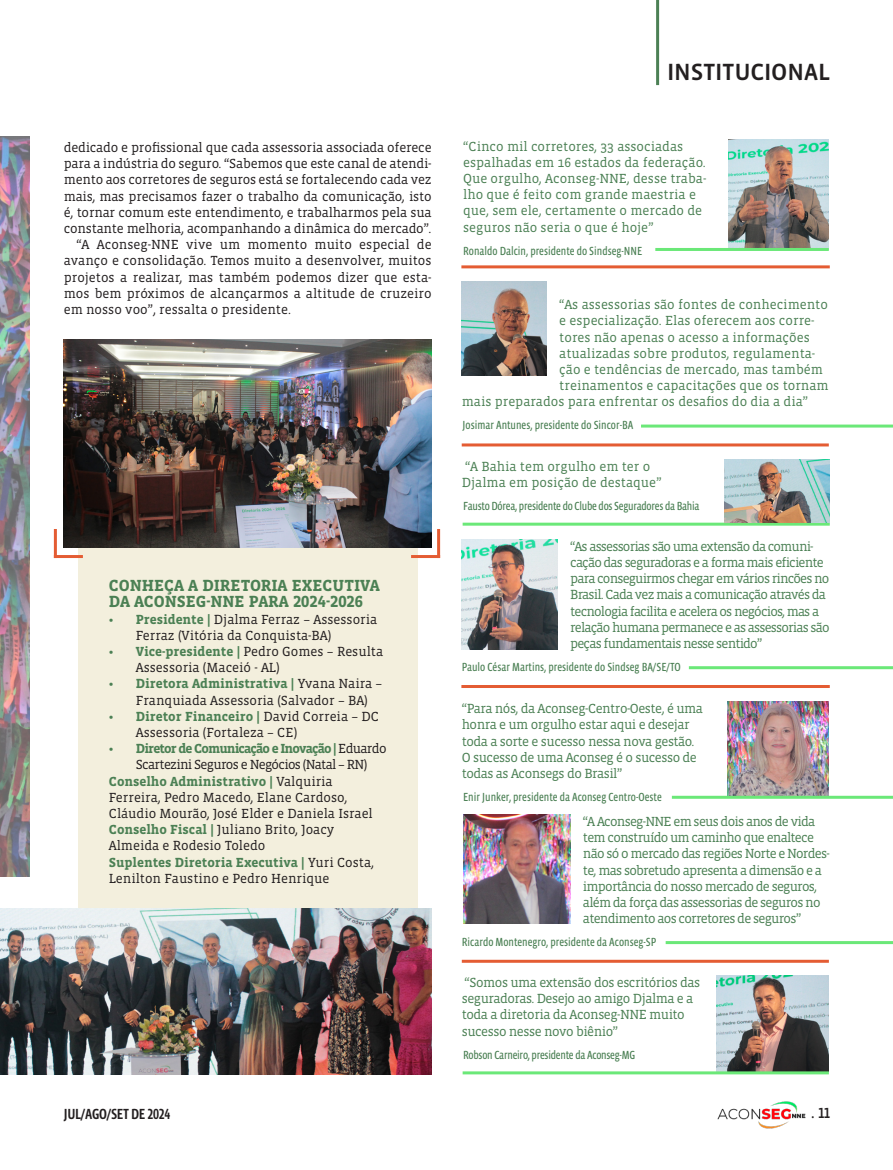
<style>
.page{position:relative;width:893px;height:1170px;background:#fff}
.page>*{position:absolute;margin:0;border:0;box-sizing:border-box;transform-origin:0 0}
.titulo_texto{font:500 24px "Vista Sans OTCE";letter-spacing:-.005em;color:#231f20}
.texto_corrido{font:700 16.5px/16.2px "Vista Slab OTCE";color:#4b8054}
.t1{font:500 15px "Vista Sans Nar OTCE";letter-spacing:-.02em;color:#231f20}
.texto_corrido-2{font:13.5px/16.2px "Vista Slab OTCE";color:#231f20}
.texto_corrido-3{font:13.5px/16.2px "Vista Slab OTCE";color:#4b8054}
.texto_corrido-4{font:13.5px/16.2px "Vista Slab OTCE";letter-spacing:-.035em;color:#4b8054}
.texto_corrido-5{font:13.5px/16.2px "Vista Slab OTCE";letter-spacing:-.06em;color:#4b8054}
.texto_corrido-6{font:13.5px/16.2px "Vista Slab OTCE";letter-spacing:-.055em;color:#4b8054}
.texto_corrido-7{font:13.5px/16.2px "Vista Slab OTCE";letter-spacing:-.05em;color:#231f20;text-align:center}
.texto_corrido-8{font:12px "Vista Sans Nar OTCE";color:#4b8054}
.texto_corrido-9{font:12px "Vista Sans Nar OTCE";letter-spacing:-.02em;color:#4b8054}
.s1{font-weight:700;color:#4b8054}
</style>
<div class="page">
<img style="left:717px;top:1101px;width:89px;height:28px">
<div style="left:78px;top:528px;width:339px;height:479px;background:#f3efdd"></div>
<hr style="left:656px;top:0;width:3px;height:85px;background:#4c8055">
<img style="left:0;top:136px;width:30px;height:740px">
<img style="left:0;top:908px;width:432px;height:166px">
<img style="left:727px;top:701px;width:102px;height:94px">
<hr style="left:672px;top:795px;width:221px;height:3px;background:#6be878">
<img style="left:464px;top:814px;width:106px;height:109px">
<hr style="left:666px;top:941px;width:227px;height:3px;background:#6be878">
<img style="left:462px;top:282px;width:85px;height:93px">
<hr style="left:641px;top:424px;width:252px;height:3px;background:#6be878">
<img style="left:716px;top:975px;width:113px;height:96px">
<hr style="left:463px;top:1071px;width:366px;height:3px;background:#6be878">
<hr style="left:462px;top:959px;width:367px;height:3px;background:#e45c33">
<hr style="left:461px;top:685px;width:369px;height:3px;background:#e45c33">
<img style="left:462px;top:539px;width:95px;height:110px">
<hr style="left:689px;top:666px;width:204px;height:3px;background:#6be878">
<hr style="left:463px;top:522px;width:367px;height:3px;background:#6be878">
<hr style="left:462px;top:443px;width:367px;height:3px;background:#e45c33">
<img style="left:725px;top:459px;width:105px;height:63px">
<hr style="left:461px;top:265px;width:369px;height:3px;background:#e45c33">
<img style="left:729px;top:139px;width:100px;height:109px">
<hr style="left:655px;top:248px;width:174px;height:3px;background:#6be878">
<img style="left:64px;top:340px;width:368px;height:207px">
<hr style="left:437px;top:529px;width:3px;height:29px;background:#e45c33">
<hr style="left:411px;top:555px;width:29px;height:3px;background:#e45c33">
<hr style="left:54px;top:555px;width:29px;height:3px;background:#e45c33">
<hr style="left:54px;top:529px;width:3px;height:29px;background:#e45c33">
<p class="texto_corrido-2" style="left:64px;top:139px;width:369px;text-align:justify">dedicado e profissional que cada assessoria associada oferece para a indústria do seguro. “Sabemos que este canal de atendi&shy;mento aos corretores de seguros está se fortalecendo cada vez mais, mas precisamos fazer o trabalho da comunicação, isto é, tornar comum este entendimento, e trabalharmos pela sua constante melhoria, acompanhando a dinâmica do mercado”.</p>
<p class="texto_corrido-2" style="left:64px;top:236px;width:369px;text-align:justify;text-indent:13px">“A Aconseg-NNE vive um momento muito especial de avanço e consolidação. Temos muito a desenvolver, muitos projetos a realizar, mas também podemos dizer que esta&shy;mos bem próximos de alcançarmos a altitude de cruzeiro em nosso voo”, ressalta o presidente.</p>
<p class="texto_corrido" style="left:109px;top:577px;width:273px">CONHEÇA A DIRETORIA EXECUTIVA<br>DA ACONSEG-NNE PARA 2024-2026</p>
<p class="texto_corrido-2" style="left:136px;top:610px;width:243px;text-indent:-27px"><span class="s1">• Presidente |</span> Djalma Ferraz – Assessoria<br>Ferraz (Vitória da Conquista-BA)</p>
<p class="texto_corrido-2" style="left:136px;top:643px;width:249px;text-indent:-27px"><span class="s1">• Vice-presidente |</span> Pedro Gomes – Resulta<br>Assessoria (Maceió - AL)</p>
<p class="texto_corrido-2" style="left:136px;top:675px;width:248px;text-indent:-27px"><span class="s1">• Diretora Administrativa |</span> Yvana Naira –<br>Franquiada Assessoria (Salvador – BA)</p>
<p class="texto_corrido-2" style="left:136px;top:708px;width:245px;text-indent:-27px"><span class="s1">• Diretor Financeiro |</span> David Correia – DC<br>Assessoria (Fortaleza – CE)</p>
<p class="texto_corrido-7" style="left:109px;top:740px;width:279px"><span class="s1">• Diretor de Comunicação e Inovação |</span> Eduardo<br>Scartezini Seguros e Negócios (Natal – RN)</p>
<p class="texto_corrido-2" style="left:109px;top:772px;width:265px"><span class="s1">Conselho Administrativo |</span> Valquiria<br>Ferreira, Pedro Macedo, Elane Cardoso,<br>Cláudio Mourão, José Elder e Daniela Israel</p>
<p class="texto_corrido-2" style="left:109px;top:821px;width:227px"><span class="s1">Conselho Fiscal |</span> Juliano Brito, Joacy<br>Almeida e Rodesio Toledo</p>
<p class="texto_corrido-2" style="left:109px;top:853px;width:267px"><span class="s1">Suplentes Diretoria Executiva |</span> Yuri Costa,<br>Lenilton Faustino e Pedro Henrique</p>
<p class="titulo_texto" style="left:667px;top:59px;width:164px">INSTITUCIONAL</p>
<p class="texto_corrido-3" style="left:463px;top:138px;width:245px">“Cinco mil corretores, 33 associadas espalhadas em 16 estados da federação.<br>Que orgulho, Aconseg-NNE, desse traba&shy;lho que é feito com grande maestria e que, sem ele, certamente o mercado de seguros não seria o que é hoje”</p>
<p class="texto_corrido-8" style="left:463px;top:244px;width:181px">Ronaldo Dalcin, presidente do Sindseg-NNE</p>
<p class="texto_corrido-3" style="left:559px;top:296px;width:270px">“As assessorias são fontes de conhecimento</p>
<p class="texto_corrido-3" style="left:559px;top:312px;width:257px">e especialização. Elas oferecem aos corre-</p>
<p class="texto_corrido-3" style="left:559px;top:329px;width:252px">tores não apenas o acesso a informações</p>
<p class="texto_corrido-3" style="left:559px;top:345px;width:257px">atualizadas sobre produtos, regulamenta-</p>
<p class="texto_corrido-3" style="left:559px;top:361px;width:265px">ção e tendências de mercado, mas também</p>
<p class="texto_corrido-3" style="left:559px;top:377px;width:271px">treinamentos e capacitações que os tornam</p>
<p class="texto_corrido-3" style="left:462px;top:393px;width:348px">mais preparados para enfrentar os desafios do dia a dia”</p>
<p class="texto_corrido-8" style="left:463px;top:418px;width:172px">Josimar Antunes, presidente do Sincor-BA</p>
<p class="texto_corrido-3" style="left:465px;top:458px;width:187px">“A Bahia tem orgulho em ter o</p>
<p class="texto_corrido-3" style="left:462px;top:474px;width:201px">Djalma em posição de destaque”</p>
<p class="texto_corrido-9" style="left:463px;top:499px;width:238px">Fausto Dórea, presidente do Clube dos Seguradores da Bahia</p>
<p class="texto_corrido-5" style="left:570px;top:538px;width:261px">“As assessorias são uma extensão da comuni&shy;cação das seguradoras e a forma mais eficiente para conseguirmos chegar em vários rincões no Brasil. Cada vez mais a comunicação através da tecnologia facilita e acelera os negócios, mas a relação humana permanece e as assessorias são peças fundamentais nesse sentido”</p>
<p class="texto_corrido-8" style="left:462px;top:660px;width:221px">Paulo César Martins, presidente do Sindseg BA/SE/TO</p>
<p class="texto_corrido-4" style="left:462px;top:700px;width:243px">“Para nós, da Aconseg-Centro-Oeste, é uma honra e um orgulho estar aqui e desejar toda a sorte e sucesso nessa nova gestão.<br>O sucesso de uma Aconseg é o sucesso de todas as Aconsegs do Brasil”</p>
<p class="texto_corrido-8" style="left:463px;top:790px;width:200px">Enir Junker, presidente da Aconseg Centro-Oeste</p>
<p class="texto_corrido-6" style="left:583px;top:813px;width:248px">“A Aconseg-NNE em seus dois anos de vida tem construído um caminho que enaltece não só o mercado das regiões Norte e Nordes&shy;te, mas sobretudo apresenta a dimensão e a importância do nosso mercado de seguros, além da força das assessorias de seguros no atendimento aos corretores de seguros”</p>
<p class="texto_corrido-8" style="left:462px;top:935px;width:196px">Ricardo Montenegro, presidente da Aconseg-SP</p>
<p class="texto_corrido-4" style="left:462px;top:974px;width:240px">“Somos uma extensão dos escritórios das seguradoras. Desejo ao amigo Djalma e a toda a diretoria da Aconseg-NNE muito sucesso nesse novo biênio”</p>
<p class="texto_corrido-9" style="left:463px;top:1047px;width:174px">Robson Carneiro, presidente da Aconseg-MG</p>
<p class="t1" style="left:64px;top:1105px;width:108px">JUL/AGO/SET DE 2024</p>
<p class="t1" style="left:811px;top:1104px;width:20px">. 11</p>
</div>
